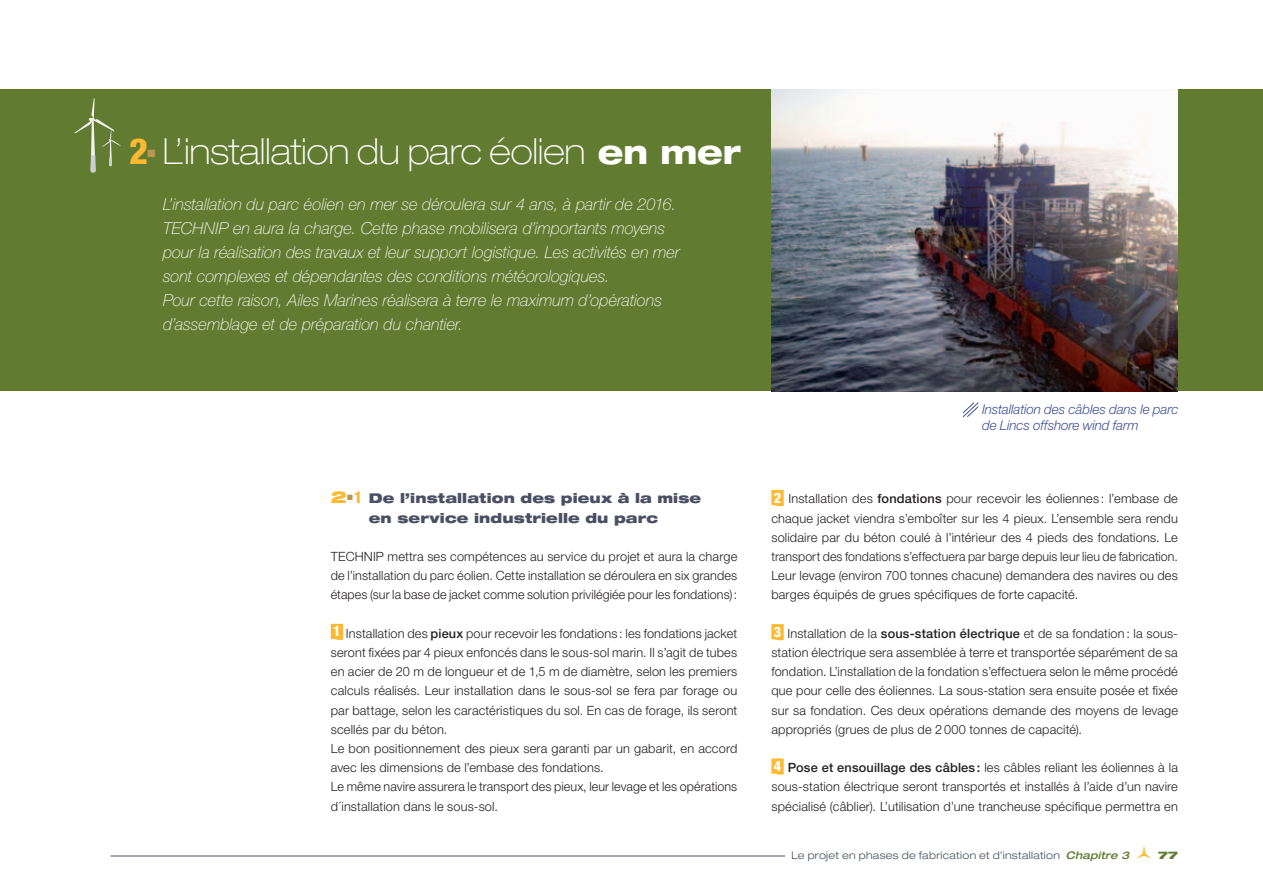
<style>
.page{position:relative;width:1263px;height:893px;background:#fff}
.page>*{position:absolute;margin:0;border:0;box-sizing:border-box;transform-origin:0 0}
.t1{font:100 expanded 36px "Helvetica Neue";letter-spacing:-.005em;color:#fff;scale:.96 1}
.t2{font:italic 100 16.5px/24px "Helvetica Neue";color:#fff}
.t3{font:900 expanded 13.5px/19.2px "Helvetica Neue";letter-spacing:.01em;color:#4a5063;text-align:center}
.t4{font:italic 300 13.5px/16.2px "Helvetica Neue";letter-spacing:-.01em;color:#405197}
.t5{font:300 12.75px/19.2px "Helvetica Neue";letter-spacing:.01em;color:#231f20;text-align:justify}
.t6{font:300 expanded 10.5px "Helvetica Neue";letter-spacing:.025em;color:#4a5063}
.t7{font:900 expanded 10.5px "Helvetica Neue";color:#617c31}
.s1{font-weight:800;font-stretch:condensed;color:#fdb931}
.s2{font-weight:800;font-size:33px}
.s3{font-size:16.5px;color:#fdb931}
.s4{font-weight:800;font-stretch:condensed;font-size:16.5px;color:#fdb931}
.s5{font-weight:800;font-stretch:condensed;font-size:14.4px;color:#fff}
.s6{font-weight:500}
.s7{font-weight:500;font-style:italic;color:#617c31}
</style>
<div class="page">
<hr style="left:111px;top:856px;width:674px;height:1px;background:#4a5063">
<svg style="left:331px;top:624px;width:12px;height:16px"></svg>
<div style="left:0;top:89px;width:1263px;height:302px;background:#617c31"></div>
<svg style="left:74px;top:98px;width:47px;height:75px"></svg>
<img style="left:771px;top:89px;width:407px;height:302px">
<svg style="left:771px;top:490px;width:13px;height:16px"></svg>
<svg style="left:771px;top:624px;width:13px;height:16px"></svg>
<svg style="left:771px;top:758px;width:13px;height:17px"></svg>
<svg style="left:962px;top:402px;width:17px;height:16px"></svg>
<h1 class="t1" style="left:129px;top:130px;width:639px"><span class="s1">2</span><sup>■</sup> L’installation du parc éolien <span class="s2">en mer</span></h1>
<p class="t2" style="left:163px;top:192px;width:518px">L’installation du parc éolien en mer se déroulera sur 4 ans, à partir de 2016.<br>TECHNIP en aura la charge. Cette phase mobilisera d’importants moyens pour la réalisation des travaux et leur support logistique. Les activités en mer sont complexes et dépendantes des conditions météorologiques.<br>Pour cette raison, Ailes Marines réalisera à terre le maximum d’opérations d’assemblage et de préparation du chantier.</p>
<p class="t3" style="left:331px;top:488px;width:372px"><span class="s3">2</span><sup>■</sup><span class="s4">1</span> De l’installation des pieux à la mise en service industrielle du parc</p>
<p class="t5" style="left:331px;top:546px;width:408px">TECHNIP mettra ses compétences au service du projet et aura la charge de l’installation du parc éolien. Cette installation se déroulera en six grandes étapes (sur la base de jacket comme solution privilégiée pour les fondations):</p>
<p class="t5" style="left:331px;top:623px;width:408px;text-align:left"><span class="s5">1</span> Installation des <span class="s6">pieux</span> pour recevoir les fondations : les fondations jacket seront fixées par 4 pieux enfoncés dans le sous-sol marin. Il s’agit de tubes en acier de 20 m de longueur et de 1,5 m de diamètre, selon les premiers calculs réalisés. Leur installation dans le sous-sol se fera par forage ou par battage, selon les caractéristiques du sol. En cas de forage, ils seront scellés par du béton.<br>Le bon positionnement des pieux sera garanti par un gabarit, en accord avec les dimensions de l’embase des fondations.<br>Le même navire assurera le transport des pieux, leur levage et les opérations d´installation dans le sous-sol.</p>
<p class="t4" style="left:982px;top:401px;width:198px">Installation des câbles dans le parc de Lincs offshore wind farm</p>
<p class="t5" style="left:771px;top:489px;width:408px"><span class="s5">2</span> Installation des <span class="s6">fondations</span> pour recevoir les éoliennes : l’embase de chaque jacket viendra s’emboîter sur les 4 pieux. L’ensemble sera rendu solidaire par du béton coulé à l’intérieur des 4 pieds des fondations. Le transport des fondations s’effectuera par barge depuis leur lieu de fabrication.<br>Leur levage (environ 700 tonnes chacune) demandera des navires ou des barges équipés de grues spécifiques de forte capacité.</p>
<p class="t5" style="left:771px;top:623px;width:408px"><span class="s5">3</span> Installation de la <span class="s6">sous-station électrique</span> et de sa fondation: la sous&shy;station électrique sera assemblée à terre et transportée séparément de sa fondation. L’installation de la fondation s’effectuera selon le même procédé que pour celle des éoliennes. La sous-station sera ensuite posée et fixée sur sa fondation. Ces deux opérations demande des moyens de levage appropriés (grues de plus de 2000 tonnes de capacité).</p>
<p class="t5" style="left:771px;top:758px;width:408px"><span class="s5">4</span> <span class="s6">Pose et ensouillage des câbles:</span> les câbles reliant les éoliennes à la sous-station électrique seront transportés et installés à l’aide d’un navire spécialisé (câblier). L’utilisation d’une trancheuse spécifique permettra en</p>
<p class="t6" style="left:792px;top:849px;width:339px">Le projet en phases de fabrication et d’installation <span class="s7">Chapitre 3</span></p>
<p class="t7" style="left:1158px;top:848px;width:21px">77</p>
</div>
